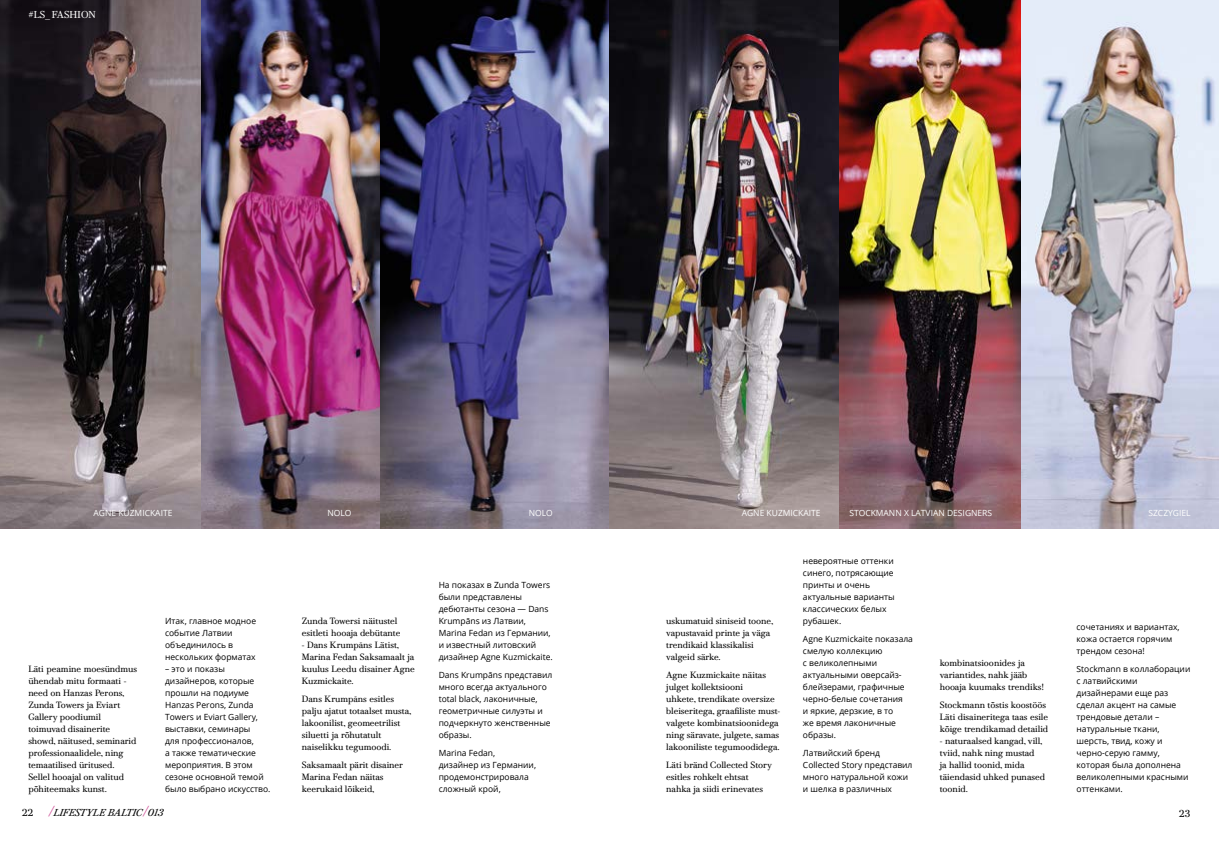
<style>
.page{position:relative;width:1219px;height:842px;background:#fff}
.page>*{position:absolute;margin:0;border:0;box-sizing:border-box;transform-origin:0 0}
.t1{font:10px "Bodoni PTVF Italic";color:#000}
.t2{font:10px "Bodoni PTVF";letter-spacing:.01em;color:#fff}
.t3{font:10px "Bodoni PTVF";color:#000}
.t4{font:9px/12px "Bodoni PTVF";color:#000}
.t5{font:8.5px/12px "Open Sans";color:#000}
.t6{font:8.5px "Open Sans";color:#fff}
.s1{font-family:"Bodoni PTVF"}
.s2{font-size:14px;color:#cf4f97}
</style>
<div class="page">
<img style="left:0;top:0;width:1219px;height:528px">
<p class="t2" style="left:28px;top:8px;width:69px">#LS_FASHION</p>
<p class="t6" style="left:93px;top:507px;width:80px">AGNE KUZMICKAITE</p>
<p class="t6" style="left:327px;top:507px;width:26px">NOLO</p>
<p class="t6" style="left:529px;top:507px;width:26px">NOLO</p>
<p class="t6" style="left:742px;top:507px;width:80px">AGNE KUZMICKAITE</p>
<p class="t6" style="left:849px;top:507px;width:144px">STOCKMANN X LATVIAN DESIGNERS</p>
<p class="t6" style="left:1148px;top:507px;width:44px">SZCZYGIEL</p>
<p class="t4" style="left:28px;top:662px;width:110px">Läti peamine moesündmus ühendab mitu formaati - need on Hanzas Perons,<br>Zunda Towers ja Eviart<br>Gallery poodiumil toimuvad disainerite showd, näitused, seminarid professionaalidele, ning temaatilised üritused.<br>Sellel hooajal on valitud põhiteemaks kunst.</p>
<p class="t5" style="left:165px;top:615px;width:92px">Итак, главное модное событие Латвии объединилось в нескольких форматах</p>
<p class="t5" style="left:165px;top:663px;width:107px">– это и показы дизайнеров, которые прошли на подиуме<br>Hanzas Perons, Zunda<br>Towers и Eviart Gallery, выставки, семинары<br>для профессионалов,<br>а также тематические мероприятия. В этом сезоне основной темой было выбрано искусство.</p>
<p class="t4" style="left:302px;top:614px;width:100px">Zunda Towersi näitustel esitleti hooaja debütante</p>
<p class="t4" style="left:302px;top:638px;width:114px">- Dans Krumpāns Lätist,<br>Marina Fedan Saksamaalt ja kuulus Leedu disainer Agne<br>Kuzmickaite.</p>
<p class="t4" style="left:302px;top:692px;width:111px">Dans Krumpāns esitles palju ajatut totaalset musta, lakoonilist, geomeetrilist siluetti ja rõhutatult naiselikku tegumoodi.</p>
<p class="t4" style="left:302px;top:758px;width:103px">Saksamaalt pärit disainer<br>Marina Fedan näitas keerukaid lõikeid,</p>
<p class="t5" style="left:439px;top:579px;width:116px">На показах в Zunda Towers были представлены дебютанты сезона — Dans<br>Krumpāns из Латвии,<br>Marina Fedan из Германии, и известный литовский дизайнер Agne Kuzmickaite.</p>
<p class="t5" style="left:439px;top:669px;width:115px">Dans Krumpāns представил много всегда актуального total black, лаконичные, геометричные силуэты и подчеркнуто женственные образы.</p>
<p class="t5" style="left:439px;top:747px;width:99px">Marina Fedan, дизайнер из Германии, продемонстрировала сложный крой,</p>
<p class="t4" style="left:666px;top:614px;width:109px">uskumatuid siniseid toone, vapustavaid printe ja väga trendikaid klassikalisi valgeid särke.</p>
<p class="t4" style="left:666px;top:668px;width:116px">Agne Kuzmickaite näitas julget kollektsiooni<br>uhkete, trendikate oversize bleiseritega, graafiliste must&shy;valgete kombinatsioonidega ning säravate, julgete, samas lakooniliste tegumoodidega.</p>
<p class="t4" style="left:666px;top:758px;width:107px">Läti bränd Collected Story esitles rohkelt ehtsat nahka ja siidi erinevates</p>
<p class="t5" style="left:803px;top:555px;width:93px">невероятные оттенки синего, потрясающие принты и очень актуальные варианты классических белых рубашек.</p>
<p class="t5" style="left:803px;top:633px;width:112px">Agne Kuzmickaite показала смелую коллекцию<br>с великолепными актуальными оверсайз&shy;блейзерами, графичные черно-белые сочетания<br>и яркие, дерзкие, в то<br>же время лаконичные образы.</p>
<p class="t5" style="left:803px;top:747px;width:111px">Латвийский бренд<br>Collected Story представил много натуральной кожи и шелка в различных</p>
<p class="t4" style="left:940px;top:656px;width:106px">kombinatsioonides ja variantides, nahk jääb hooaja kuumaks trendiks!</p>
<p class="t4" style="left:940px;top:698px;width:110px">Stockmann tõstis koostöös<br>Läti disaineritega taas esile kõige trendikamad detailid</p>
<p class="t4" style="left:940px;top:734px;width:107px">- naturaalsed kangad, vill, tviid, nahk ning mustad<br>ja hallid toonid, mida täiendasid uhked punased toonid.</p>
<p class="t5" style="left:1076px;top:621px;width:105px">сочетаниях и вариантах, кожа остается горячим трендом сезона!</p>
<p class="t5" style="left:1076px;top:663px;width:115px">Stockmann в коллаборации с латвийскими дизайнерами еще раз сделал акцент на самые трендовые детали – натуральные ткани, шерсть, твид, кожу и черно-серую гамму, которая была дополнена великолепными красными оттенками.</p>
<p class="t1" style="left:22px;top:806px;width:143px"><span class="s1">22</span> <span class="s2">/</span>LIFESTYLE BALTIC<span class="s2">/</span>013</p>
<p class="t3" style="left:1179px;top:806px;width:12px">23</p>
</div>
